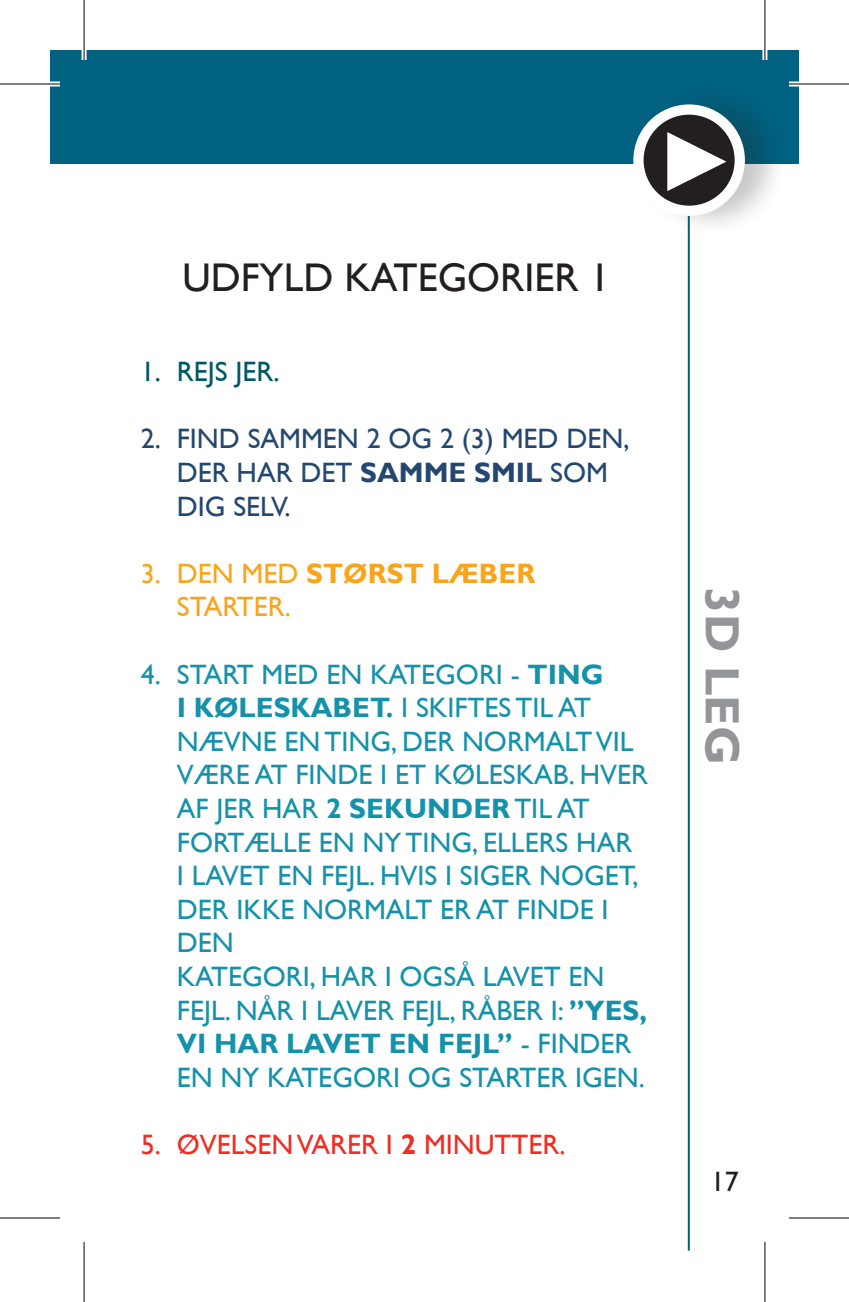
<style>
.page{position:relative;width:849px;height:1302px;background:#fff}
.page>*{position:absolute;margin:0;border:0;box-sizing:border-box;transform-origin:0 0}
.t1{font:700 48px "Gill Sans";color:#939598}
.t2{font:40px "Gill Sans";color:#231f20}
.t3{font:28px/33.6px "Gill Sans";color:#1591aa}
.t4{font:28px/33.6px "Gill Sans";color:#244770}
.t5{font:28px/33.6px "Gill Sans";color:#f9a51b}
.t6{font:28px "Gill Sans";color:#ee2e22}
.t7{font:28px "Gill Sans";color:#005864}
.t8{font:28px "Gill Sans";color:#231f20}
.s1{font-weight:700}
</style>
<div class="page">
<div style="left:50px;top:50px;width:748px;height:113px;background:#006180"></div>
<hr style="left:687px;top:204px;width:2px;height:1046px;background:#006180">
<div style="left:634px;top:82px;width:164px;height:173px;background:#231f20;opacity:.25"></div>
<svg style="left:638px;top:110px;width:101px;height:101px;background:#524e4f"></svg>
<div style="left:633px;top:104px;width:111px;height:112px;border:10px solid #fff;border-radius:50%"></div>
<svg style="left:667px;top:132px;width:59px;height:59px"></svg>
<div style="left:0;top:82px;width:60px;height:5px;background:#fff"></div>
<div style="left:788px;top:82px;width:60px;height:5px;background:#fff"></div>
<hr style="left:82px;top:0;width:4px;height:60px;background:#fff">
<svg style="left:762px;top:0;width:5px;height:60px"></svg>
<svg style="left:765px;top:1242px;width:1px;height:60px"></svg>
<hr style="left:0;top:83px;width:60px;height:2px;background:#000">
<hr style="left:788px;top:83px;width:60px;height:2px;background:#000">
<hr style="left:0;top:1217px;width:60px;height:2px;background:#000">
<hr style="left:788px;top:1217px;width:60px;height:2px;background:#000">
<hr style="left:83px;top:0;width:2px;height:60px;background:#000">
<hr style="left:83px;top:1242px;width:2px;height:60px;background:#000">
<hr style="left:764px;top:0;width:1px;height:60px;background:#000">
<hr style="left:764px;top:1242px;width:1px;height:60px;background:#000">
<h2 class="t2" style="left:182px;top:254px;width:428px">UDFYLD KATEGORIER 1</h2>
<p class="t7" style="left:141px;top:355px;width:140px">1.REJS JER.</p>
<p class="t4" style="left:177px;top:422px;width:454px;text-indent:-36px">2. FIND SAMMEN 2 OG 2 (3) MED DEN,<br>DER HAR DET <span class="s1">SAMME SMIL</span> SOM<br>DIG SELV.</p>
<p class="t5" style="left:177px;top:556px;width:360px;text-indent:-36px">3.DEN MED <span class="s1">STØRST LÆBER<br></span>STARTER.</p>
<p class="t3" style="left:177px;top:657px;width:370px;text-indent:-36px">4.START MED EN KATEGORI - <span class="s1">TING<br>I KØLESKABET</span></p>
<p class="t3" style="left:177px;top:691px;width:472px;text-indent:209px"><span class="s1">.</span> I SKIFTES TIL AT<br>NÆVNE EN TING, DER NORMALT VIL<br>VÆRE AT FINDE I ET KØLESKAB. HVER<br>AF JER HAR <span class="s1">2 SEKUNDER</span> TIL AT<br>FORTÆLLE EN NY TING, ELLERS HAR<br>I LAVET EN FEJL. HVIS I SIGER NOGET,<br>DER IKKE NORMALT ER AT FINDE I<br>DEN<br>KATEGORI, HAR I OGSÅ LAVET EN<br>FEJL. NÅR I LAVER FEJL, RÅBER I: <span class="s1">”YES,<br>VI HAR LAVET EN FEJL”</span> - FINDER<br>EN NY KATEGORI OG STARTER IGEN.</p>
<p class="t6" style="left:141px;top:1128px;width:426px">5. ØVELSEN VARER I <span class="s1">2</span> MINUTTER.</p>
<h1 class="t1" style="left:750px;top:587px;width:179px;rotate:90deg">3D LEG</h1>
<p class="t8" style="left:710px;top:1165px;width:29px">17</p>
</div>
